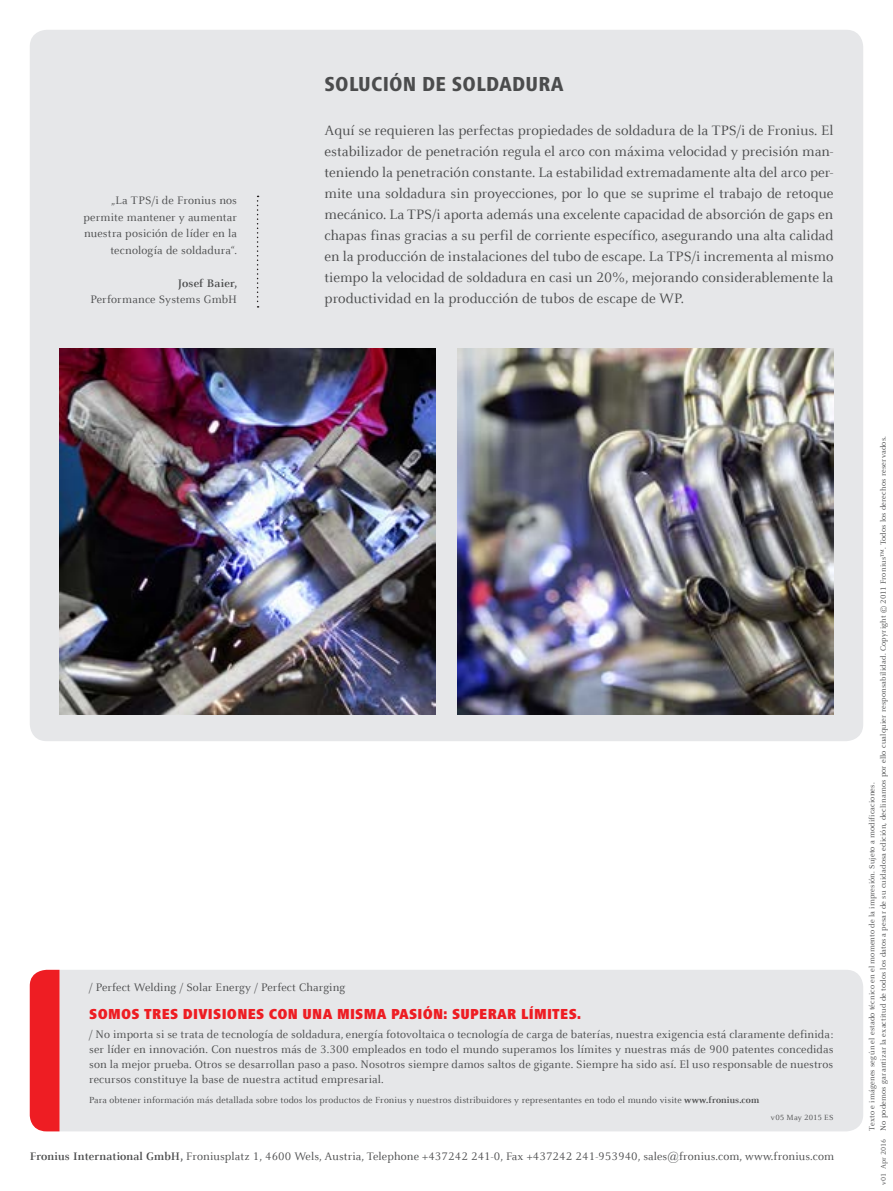
<style>
.page{position:relative;width:893px;height:1191px;background:#fff}
.page>*{position:absolute;margin:0;border:0;box-sizing:border-box;transform-origin:0 0}
.t1{font:800 condensed 21px "Frutiger Next LTW1 G";letter-spacing:.01em;color:#4b4c4d}
.t2{font:15px/21px "Celeste Offc Pro";color:#4b4c4d;text-align:justify}
.t3{font:900 condensed 15px "Frutiger Next LTW1 G";letter-spacing:.02em;color:#ee1d23}
.t4{font:12px/15px "Celeste Offc Pro";letter-spacing:.01em;color:#4b4c4d;text-align:justify}
.t5{font:700 12px "Celeste Offc Pro";letter-spacing:.015em;color:#4b4c4d}
.t6{font:9.75px "Celeste Offc Pro";letter-spacing:.01em;color:#4b4c4d}
.t7{font:8.25px/11.2px "Celeste Offc Pro";letter-spacing:.02em;color:#4b4c4d}
.t8{font:7.5px "Celeste Offc Pro";color:#4b4c4d}
.s1{font-weight:700}
</style>
<div class="page">
<div style="left:60px;top:970px;width:803px;height:161px;background:#e6e7e9"></div>
<div style="left:30px;top:969px;width:30px;height:162px;background:#ee1d23"></div>
<div style="left:30px;top:30px;width:833px;height:711px;background:#e6e7e9;border-radius:17px"></div>
<svg style="left:257px;top:196px;width:2px;height:111px"></svg>
<img style="left:457px;top:349px;width:376px;height:365px">
<img style="left:60px;top:349px;width:376px;height:365px">
<p class="t4" style="left:83px;top:192px;width:155px;line-height:16.5px;text-align:right">„La TPS/i de Fronius nos permite mantener y aumentar nuestra posición de líder en la tecnología de soldadura“.</p>
<p class="t5" style="left:178px;top:276px;width:61px">Josef Baier,</p>
<p class="t4" style="left:90px;top:292px;width:148px">Performance Systems GmbH</p>
<h1 class="t1" style="left:325px;top:72px;width:240px">SOLUCIÓN DE SOLDADURA</h1>
<p class="t2" style="left:325px;top:119px;width:510px">Aquí se requieren las perfectas propiedades de soldadura de la TPS/i de Fronius. El estabilizador de penetración regula el arco con máxima velocidad y precisión man&shy;teniendo la penetración constante. La estabilidad extremadamente alta del arco per&shy;mite una soldadura sin proyecciones, por lo que se suprime el trabajo de retoque mecánico. La TPS/i aporta además una excelente capacidad de absorción de gaps en chapas finas gracias a su perfil de corriente específico, asegurando una alta calidad en la producción de instalaciones del tubo de escape. La TPS/i incrementa al mismo tiempo la velocidad de soldadura en casi un 20%, mejorando considerablemente la productividad en la producción de tubos de escape de WP.</p>
<p class="t4" style="left:89px;top:979px;width:258px">/ Perfect Welding / Solar Energy / Perfect Charging</p>
<p class="t3" style="left:89px;top:1005px;width:493px">SOMOS TRES DIVISIONES CON UNA MISMA PASIÓN: SUPERAR LÍMITES.</p>
<p class="t4" style="left:89px;top:1026px;width:746px">/ No importa si se trata de tecnología de soldadura, energía fotovoltaica o tecnología de carga de baterías, nuestra exigencia está claramente definida: ser líder en innovación. Con nuestros más de 3.300 empleados en todo el mundo superamos los límites y nuestras más de 900 patentes concedidas son la mejor prueba. Otros se desarrollan paso a paso. Nosotros siempre damos saltos de gigante. Siempre ha sido así. El uso responsable de nuestros recursos constituye la base de nuestra actitud empresarial.</p>
<p class="t6" style="left:89px;top:1094px;width:671px">Para obtener información más detallada sobre todos los productos de Fronius y nuestros distribuidores y representantes en todo el mundo visite <span class="s1">www.fronius.com</span></p>
<p class="t7" style="left:771px;top:1111px;width:64px">v05 May 2015 ES</p>
<p class="t4" style="left:30px;top:1148px;width:806px"><span class="s1">Fronius International GmbH,</span> Froniusplatz 1, 4600 Wels, Austria, Telephone +437242 241-0, Fax +437242 241-953940, sales@fronius.com, www.fronius.com</p>
<p class="t7" style="left:866px;top:1130px;width:696px;rotate:-90deg">Texto e imágenes según el estado técnico en el momento de la impresión. Sujeto a modificaciones.<br>No podemos garantizar la exactitud de todos los datos a pesar de su cuidadosa edición, declinamos por ello cualquier responsabilidad. Copyright © 2011 Fronius™. Todos los derechos reservados.</p>
<p class="t8" style="left:879px;top:1184px;width:47px;rotate:-90deg">v01 Apr 2016</p>
</div>
